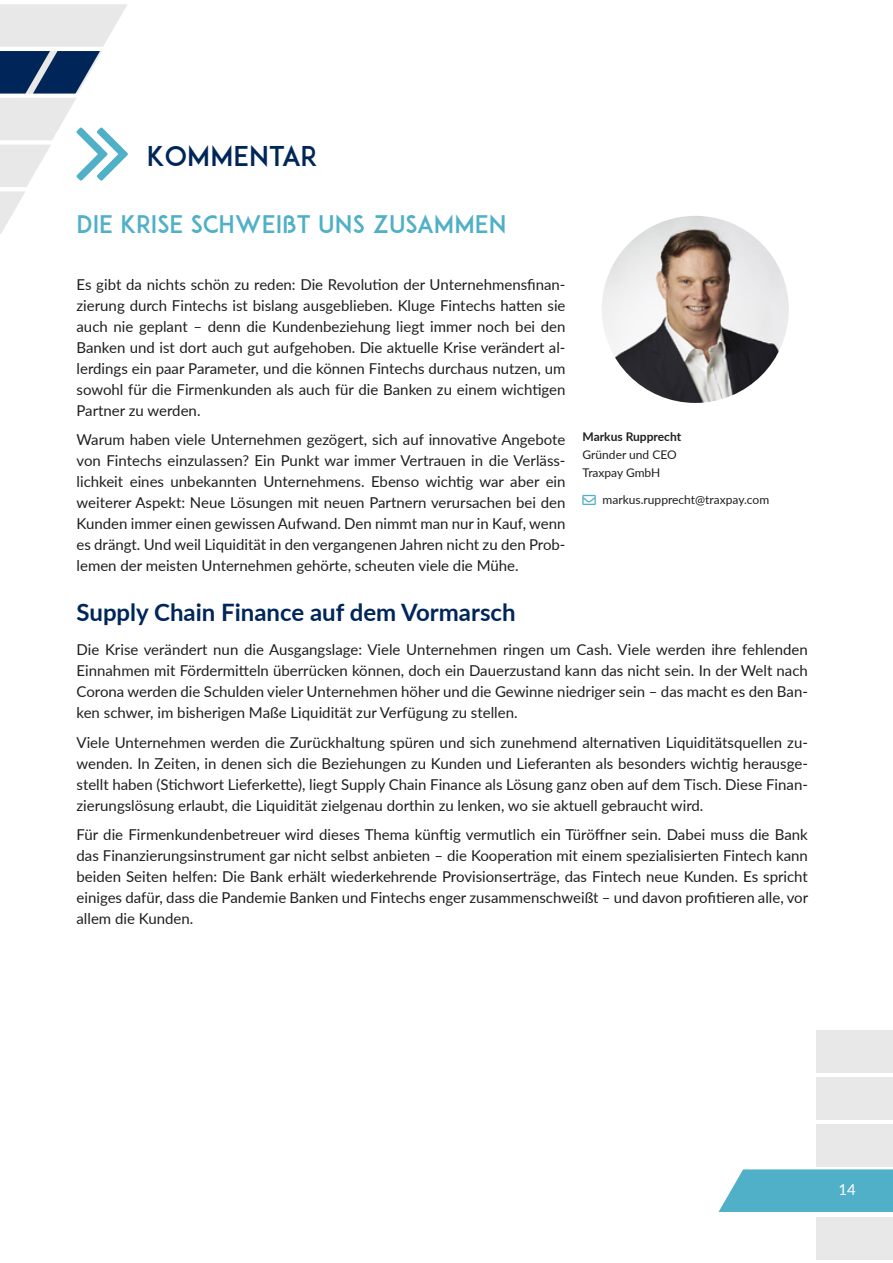
<style>
.page{position:relative;width:893px;height:1263px;background:#fff}
.page>*{position:absolute;margin:0;border:0;box-sizing:border-box;transform-origin:0 0}
.t1{font:27px "ADAM.CGPRO";color:#002659}
.t2{font:700 24px "Lato";color:#002659}
.t3{font:24px "ADAM.CGPRO";color:#4fb0c7}
.t4{font:15px/21px "Lato";color:#1f1f1f;text-align:justify}
.t5{font:15px "Lato";color:#fff}
.Quelle{font:12px/18px "Lato";color:#1f1f1f}
.s1{font-weight:700}
.s2{color:#4fb0c7}
</style>
<div class="page">
<svg style="left:719px;top:1169px;width:174px;height:43px;background:#5cb6cb"></svg>
<div style="left:816px;top:1030px;width:77px;height:43px;background:#e8e8e8"></div>
<div style="left:816px;top:1077px;width:77px;height:42px;background:#e8e8e8"></div>
<div style="left:816px;top:1124px;width:77px;height:42px;background:#e8e8e8"></div>
<div style="left:816px;top:1217px;width:77px;height:43px;background:#e8e8e8"></div>
<svg style="left:0;top:4px;width:128px;height:230px"></svg>
<img style="left:602px;top:216px;width:187px;height:187px;border-radius:94px">
<h1 class="t1" style="left:147px;top:140px;width:173px">KOMMENTAR</h1>
<h2 class="t3" style="left:77px;top:210px;width:431px">DIE KRISE SCHWEIßT UNS ZUSAMMEN</h2>
<p class="t4" style="left:77px;top:273px;width:490px">Es gibt da nichts schön zu reden: Die Revolution der Unternehmensfinan&shy;zierung durch Fintechs ist bislang ausgeblieben. Kluge Fintechs hatten sie auch nie geplant – denn die Kundenbeziehung liegt immer noch bei den Banken und ist dort auch gut aufgehoben. Die aktuelle Krise verändert al&shy;lerdings ein paar Parameter, und die können Fintechs durchaus nutzen, um sowohl für die Firmenkunden als auch für die Banken zu einem wichtigen Partner zu werden.</p>
<p class="t4" style="left:77px;top:429px;width:490px">Warum haben viele Unternehmen gezögert, sich auf innovative Angebote von Fintechs einzulassen? Ein Punkt war immer Vertrauen in die Verläss&shy;lichkeit eines unbekannten Unternehmens. Ebenso wichtig war aber ein weiterer Aspekt: Neue Lösungen mit neuen Partnern verursachen bei den Kunden immer einen gewissen Aufwand. Den nimmt man nur in Kauf, wenn es drängt. Und weil Liquidität in den vergangenen Jahren nicht zu den Prob&shy;lemen der meisten Unternehmen gehörte, scheuten viele die Mühe.</p>
<h3 class="t2" style="left:77px;top:595px;width:441px">Supply Chain Finance auf dem Vormarsch</h3>
<p class="t4" style="left:77px;top:638px;width:733px">Die Krise verändert nun die Ausgangslage: Viele Unternehmen ringen um Cash. Viele werden ihre fehlenden Einnahmen mit Fördermitteln überrücken können, doch ein Dauerzustand kann das nicht sein. In der Welt nach Corona werden die Schulden vieler Unternehmen höher und die Gewinne niedriger sein – das macht es den Ban&shy;ken schwer, im bisherigen Maße Liquidität zur Verfügung zu stellen.</p>
<p class="t4" style="left:77px;top:731px;width:733px">Viele Unternehmen werden die Zurückhaltung spüren und sich zunehmend alternativen Liquiditätsquellen zu&shy;wenden. In Zeiten, in denen sich die Beziehungen zu Kunden und Lieferanten als besonders wichtig herausge&shy;stellt haben (Stichwort Lieferkette), liegt Supply Chain Finance als Lösung ganz oben auf dem Tisch. Diese Finan&shy;zierungslösung erlaubt, die Liquidität zielgenau dorthin zu lenken, wo sie aktuell gebraucht wird.</p>
<p class="t4" style="left:77px;top:823px;width:733px">Für die Firmenkundenbetreuer wird dieses Thema künftig vermutlich ein Türöffner sein. Dabei muss die Bank das Finanzierungsinstrument gar nicht selbst anbieten – die Kooperation mit einem spezialisierten Fintech kann beiden Seiten helfen: Die Bank erhält wiederkehrende Provisionserträge, das Fintech neue Kunden. Es spricht einiges dafür, dass die Pandemie Banken und Fintechs enger zusammenschweißt – und davon profitieren alle, vor allem die Kunden.</p>
<p class="Quelle" style="left:583px;top:427px;width:100px"><span class="s1">Markus Rupprecht<br></span>Gründer und CEO<br>Traxpay GmbH</p>
<p class="Quelle" style="left:583px;top:490px;width:188px"><span class="s2">→</span> markus.rupprecht@traxpay.com</p>
<p class="t5" style="left:838px;top:1179px;width:19px">14</p>
</div>
